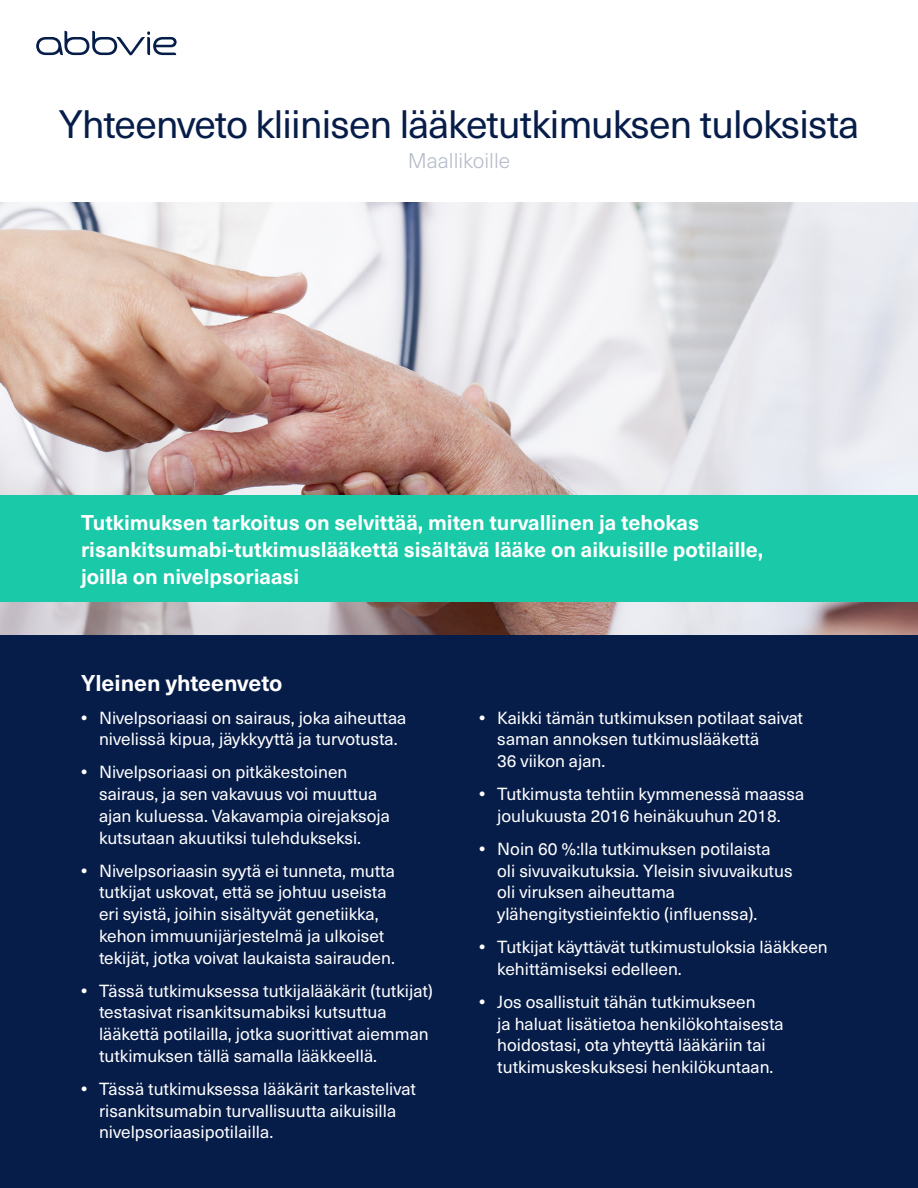
<style>
.page{position:relative;width:918px;height:1188px;background:#fff}
.page>*{position:absolute;margin:0;border:0;box-sizing:border-box;transform-origin:0 0}
.t1{font:39px "Neue Haas Unica Pro";letter-spacing:-.02em;color:#071d49}
.Overall_Summary{font:700 22.5px "Neue Haas Unica Pro";color:#fff}
.Cover_Intro{font:700 21px/27px "Neue Haas Unica Pro";color:#fff}
.t2{font:300 21px "Neue Haas Unica Pro";color:#b5bbc8}
.t3{font:17.25px/21.8px "Neue Haas Unica Pro";color:#fff}
.s1{font-weight:700}
</style>
<div class="page">
<div style="left:0;top:580px;width:918px;height:608px;background:#071d49"></div>
<img style="left:0;top:202px;width:918px;height:432px">
<div style="left:0;top:495px;width:918px;height:107px;background:#1ac9a8"></div>
<svg style="left:36px;top:31px;width:141px;height:24px"></svg>
<h1 class="t1" style="left:59px;top:101px;width:802px">Yhteenveto kliinisen lääketutkimuksen tuloksista</h1>
<p class="t2" style="left:408px;top:148px;width:104px">Maallikoille</p>
<p class="Cover_Intro" style="left:81px;top:509px;width:684px">Tutkimuksen tarkoitus on selvittää, miten turvallinen ja tehokas risankitsumabi-tutkimuslääkettä sisältävä lääke on aikuisille potilaille, joilla on nivelpsoriaasi</p>
<p class="Overall_Summary" style="left:81px;top:669px;width:203px">Yleinen yhteenveto</p>
<p class="t3" style="left:81px;top:707px;width:327px;text-align:center"><span class="s1">•</span> Nivelpsoriaasi on sairaus, joka aiheuttaa nivelissä kipua, jäykkyyttä ja turvotusta.</p>
<p class="t3" style="left:99px;top:762px;width:293px;text-indent:-18px"><span class="s1">•</span> Nivelpsoriaasi on pitkäkestoinen sairaus, ja sen vakavuus voi muuttua ajan kuluessa. Vakavampia oirejaksoja kutsutaan akuutiksi tulehdukseksi.</p>
<p class="t3" style="left:99px;top:860px;width:297px;text-indent:-18px"><span class="s1">•</span> Nivelpsoriaasin syytä ei tunneta, mutta tutkijat uskovat, että se johtuu useista eri syistä, joihin sisältyvät genetiikka, kehon immuunijärjestelmä ja ulkoiset tekijät, jotka voivat laukaista sairauden.</p>
<p class="t3" style="left:99px;top:980px;width:335px;text-indent:-18px"><span class="s1">•</span> Tässä tutkimuksessa tutkijalääkärit (tutkijat) testasivat risankitsumabiksi kutsuttua lääkettä potilailla, jotka suorittivat aiemman tutkimuksen tällä samalla lääkkeellä.</p>
<p class="t3" style="left:99px;top:1078px;width:318px;text-indent:-18px"><span class="s1">•</span> Tässä tutkimuksessa lääkärit tarkastelivat risankitsumabin turvallisuutta aikuisilla nivelpsoriaasipotilailla.</p>
<p class="t3" style="left:497px;top:707px;width:307px;text-indent:-18px"><span class="s1">•</span> Kaikki tämän tutkimuksen potilaat saivat saman annoksen tutkimuslääkettä<br>36 viikon ajan.</p>
<p class="t3" style="left:479px;top:783px;width:327px;text-align:center"><span class="s1">•</span> Tutkimusta tehtiin kymmenessä maassa joulukuusta 2016 heinäkuuhun 2018.</p>
<p class="t3" style="left:497px;top:838px;width:297px;text-indent:-18px"><span class="s1">•</span> Noin 60 %:lla tutkimuksen potilaista oli sivuvaikutuksia. Yleisin sivuvaikutus oli viruksen aiheuttama ylähengitystieinfektio (influenssa).</p>
<p class="t3" style="left:497px;top:936px;width:332px;text-indent:-18px"><span class="s1">•</span> Tutkijat käyttävät tutkimustuloksia lääkkeen kehittämiseksi edelleen.</p>
<p class="t3" style="left:497px;top:991px;width:288px;text-indent:-18px"><span class="s1">•</span> Jos osallistuit tähän tutkimukseen<br>ja haluat lisätietoa henkilökohtaisesta hoidostasi, ota yhteyttä lääkäriin tai tutkimuskeskuksesi henkilökuntaan.</p>
</div>
